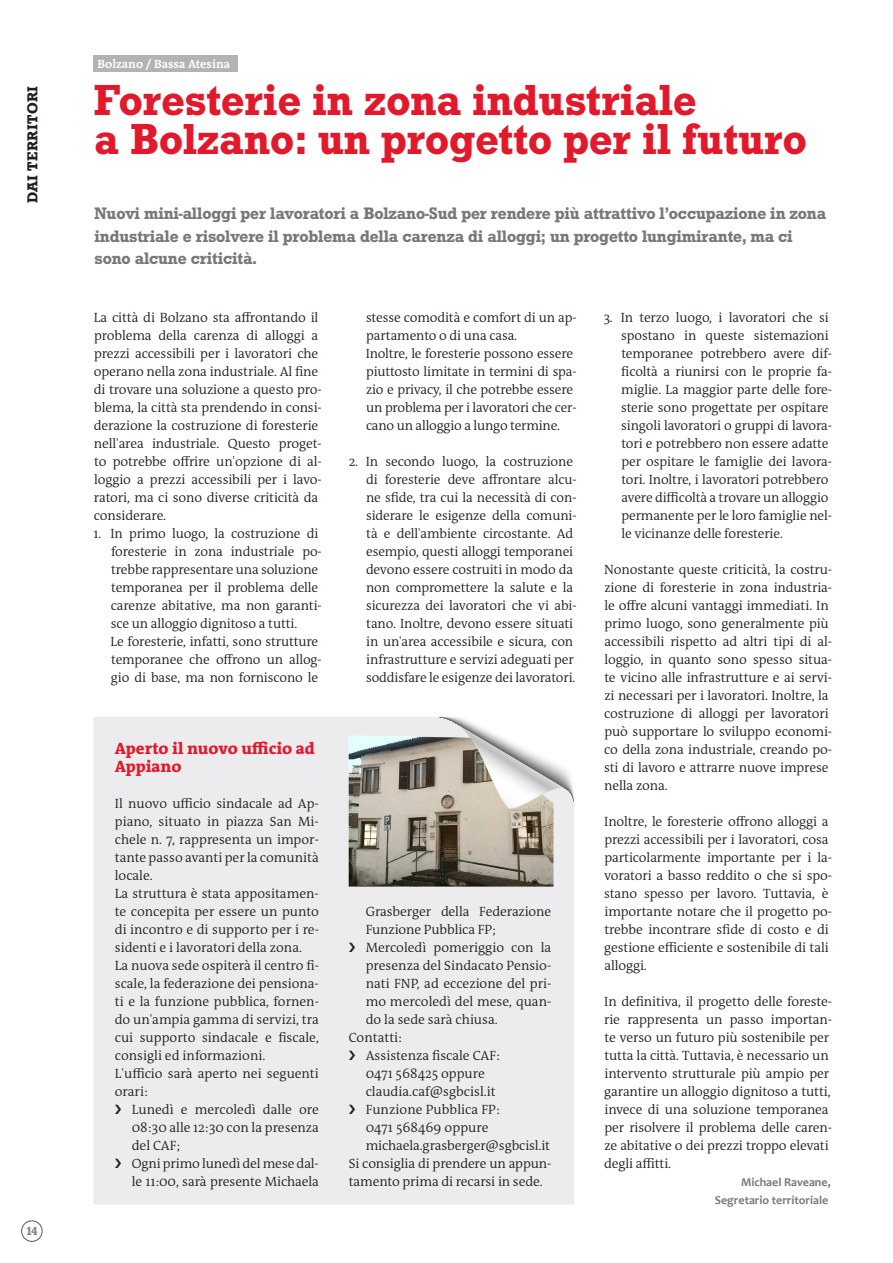
<style>
.page{position:relative;width:893px;height:1263px;background:#fff}
.page>*{position:absolute;margin:0;border:0;box-sizing:border-box;transform-origin:0 0}
.t1{font:500 45px/39px "Roctus TOT";color:#e2192b}
.t2{font:500 17.25px/22.5px "Roctus TOT";letter-spacing:-.01em;color:#76787b}
.t3{font:800 16.5px/18px "The Antiqua B W8";color:#e2192b}
.t4{font:500 15px "Roctus TOT";letter-spacing:.02em;color:#231f20}
.t5{font:300 13.5px/18px "The Antiqua B W4";letter-spacing:-.01em;color:#231f20}
.t6{font:700 12px/18px "Candara";color:#76787b;text-align:right}
.t7{font:700 12px "The Antiqua B W7";color:#fff}
.t8{font:500 12px "Roctus TOT";color:#808285}
</style>
<div class="page">
<div style="left:94px;top:717px;width:480px;height:487px;background:#ececee"></div>
<svg style="left:349px;top:716px;width:225px;height:171px"></svg>
<div style="left:21px;top:1220px;width:22px;height:22px;border:1px solid #57585a;border-radius:50%"></div>
<div style="left:94px;top:55px;width:144px;height:17px;background:#b2b3b7"></div>
<svg style="left:115px;top:1105px;width:10px;height:10px"></svg>
<svg style="left:115px;top:1159px;width:10px;height:10px"></svg>
<svg style="left:349px;top:943px;width:10px;height:10px"></svg>
<svg style="left:349px;top:1051px;width:10px;height:10px"></svg>
<svg style="left:349px;top:1105px;width:10px;height:10px"></svg>
<p class="t4" style="left:24px;top:203px;width:118px;rotate:-90deg">DAI TERRITORI</p>
<p class="t8" style="left:26px;top:1224px;width:13px">14</p>
<p class="t7" style="left:98px;top:56px;width:134px">Bolzano / Bassa Atesina</p>
<h1 class="t1" style="left:94px;top:81px;width:715px">Foresterie in zona industriale<br>a Bolzano: un progetto per il futuro</h1>
<p class="t2" style="left:94px;top:202px;width:734px">Nuovi mini-alloggi per lavoratori a Bolzano-Sud per rendere più attrattivo l’occupazione in zona industriale e risolvere il problema della carenza di alloggi; un progetto lungimirante, ma ci sono alcune criticità.</p>
<p class="t5" style="left:94px;top:309px;width:229px">La città di Bolzano sta affrontando il problema della carenza di alloggi a prezzi accessibili per i lavoratori che operano nella zona industriale. Al fine di trovare una soluzione a questo pro&shy;blema, la città sta prendendo in consi&shy;derazione la costruzione di foresterie nell'area industriale. Questo proget&shy;to potrebbe offrire un'opzione di al&shy;loggio a prezzi accessibili per i lavo&shy;ratori, ma ci sono diverse criticità da considerare.</p>
<p class="t5" style="left:111px;top:525px;width:213px;text-indent:-17px">1. In primo luogo, la costruzione di foresterie in zona industriale po&shy;trebbe rappresentare una soluzione temporanea per il problema delle carenze abitative, ma non garanti&shy;sce un alloggio dignitoso a tutti.<br>Le foresterie, infatti, sono strutture temporanee che offrono un allog&shy;gio di base, ma non forniscono le</p>
<p class="t3" style="left:115px;top:740px;width:202px">Aperto il nuovo ufficio ad<br>Appiano</p>
<p class="t5" style="left:115px;top:795px;width:206px">Il nuovo ufficio sindacale ad Ap&shy;piano, situato in piazza San Mi&shy;chele n. 7, rappresenta un impor&shy;tante passo avanti per la comunità locale.<br>La struttura è stata appositamen&shy;te concepita per essere un punto di incontro e di supporto per i re&shy;sidenti e i lavoratori della zona.<br>La nuova sede ospiterà il centro fi&shy;scale, la federazione dei pensiona&shy;ti e la funzione pubblica, fornen&shy;do un'ampia gamma di servizi, tra cui supporto sindacale e fiscale, consigli ed informazioni.<br>L'ufficio sarà aperto nei seguenti orari:</p>
<p class="t5" style="left:132px;top:1101px;width:189px">Lunedì e mercoledì dalle ore<br>08:30 alle 12:30 con la presenza del CAF;<br>Ogni primo lunedì del mese dal&shy;le 11:00, sarà presente Michaela</p>
<p class="t5" style="left:366px;top:309px;width:212px">stesse comodità e comfort di un ap&shy;partamento o di una casa.<br>Inoltre, le foresterie possono essere piuttosto limitate in termini di spa&shy;zio e privacy, il che potrebbe essere un problema per i lavoratori che cer&shy;cano un alloggio a lungo termine.</p>
<p class="t5" style="left:366px;top:453px;width:212px;text-indent:-17px">2. In secondo luogo, la costruzione di foresterie deve affrontare alcu&shy;ne sfide, tra cui la necessità di con&shy;siderare le esigenze della comuni&shy;tà e dell'ambiente circostante. Ad esempio, questi alloggi temporanei devono essere costruiti in modo da non compromettere la salute e la sicurezza dei lavoratori che vi abi&shy;tano. Inoltre, devono essere situati in un'area accessibile e sicura, con infrastrutture e servizi adeguati per soddisfare le esigenze dei lavoratori.</p>
<p class="t5" style="left:366px;top:903px;width:187px">Grasberger della Federazione</p>
<p class="t5" style="left:366px;top:921px;width:132px">Funzione Pubblica FP;</p>
<p class="t5" style="left:366px;top:939px;width:187px">Mercoledì pomeriggio con la</p>
<p class="t5" style="left:366px;top:957px;width:187px">presenza del Sindacato Pensio-</p>
<p class="t5" style="left:366px;top:975px;width:187px">nati FNP, ad eccezione del pri-</p>
<p class="t5" style="left:366px;top:993px;width:187px">mo mercoledì del mese, quan-</p>
<p class="t5" style="left:366px;top:1011px;width:134px">do la sede sarà chiusa.</p>
<p class="t5" style="left:349px;top:1029px;width:55px">Contatti:</p>
<p class="t5" style="left:366px;top:1047px;width:136px">Assistenza fiscale CAF:</p>
<p class="t5" style="left:366px;top:1065px;width:121px">0471 568425 oppure</p>
<p class="t5" style="left:366px;top:1083px;width:132px">claudia.caf@sgbcisl.it</p>
<p class="t5" style="left:366px;top:1101px;width:136px">Funzione Pubblica FP:</p>
<p class="t5" style="left:366px;top:1119px;width:124px">0471 568469 oppure</p>
<p class="t5" style="left:366px;top:1137px;width:186px">michaela.grasberger@sgbcisl.it</p>
<p class="t5" style="left:349px;top:1155px;width:204px">Si consiglia di prendere un appun-</p>
<p class="t5" style="left:349px;top:1173px;width:195px">tamento prima di recarsi in sede.</p>
<p class="t5" style="left:621px;top:309px;width:212px;text-indent:-17px">3. In terzo luogo, i lavoratori che si spostano in queste sistemazioni temporanee potrebbero avere dif&shy;ficoltà a riunirsi con le proprie fa&shy;miglie. La maggior parte delle fore&shy;sterie sono progettate per ospitare singoli lavoratori o gruppi di lavora&shy;tori e potrebbero non essere adatte per ospitare le famiglie dei lavora&shy;tori. Inoltre, i lavoratori potrebbero avere difficoltà a trovare un alloggio permanente per le loro famiglie nel&shy;le vicinanze delle foresterie.</p>
<p class="t5" style="left:604px;top:561px;width:229px">Nonostante queste criticità, la costru&shy;zione di foresterie in zona industria&shy;le offre alcuni vantaggi immediati. In primo luogo, sono generalmente più accessibili rispetto ad altri tipi di al&shy;loggio, in quanto sono spesso situa&shy;te vicino alle infrastrutture e ai servi&shy;zi necessari per i lavoratori. Inoltre, la costruzione di alloggi per lavoratori può supportare lo sviluppo economi&shy;co della zona industriale, creando po&shy;sti di lavoro e attrarre nuove imprese nella zona.</p>
<p class="t5" style="left:604px;top:813px;width:230px">Inoltre, le foresterie offrono alloggi a prezzi accessibili per i lavoratori, cosa particolarmente importante per i la&shy;voratori a basso reddito o che si spo&shy;stano spesso per lavoro. Tuttavia, è importante notare che il progetto po&shy;trebbe incontrare sfide di costo e di gestione efficiente e sostenibile di tali alloggi.</p>
<p class="t5" style="left:604px;top:993px;width:229px">In definitiva, il progetto delle foreste&shy;rie rappresenta un passo importan&shy;te verso un futuro più sostenibile per tutta la città. Tuttavia, è necessario un intervento strutturale più ampio per garantire un alloggio dignitoso a tutti, invece di una soluzione temporanea per risolvere il problema delle caren&shy;ze abitative o dei prezzi troppo elevati degli affitti.</p>
<p class="t6" style="left:715px;top:1173px;width:117px">Michael Raveane,<br>Segretario territoriale</p>
</div>
